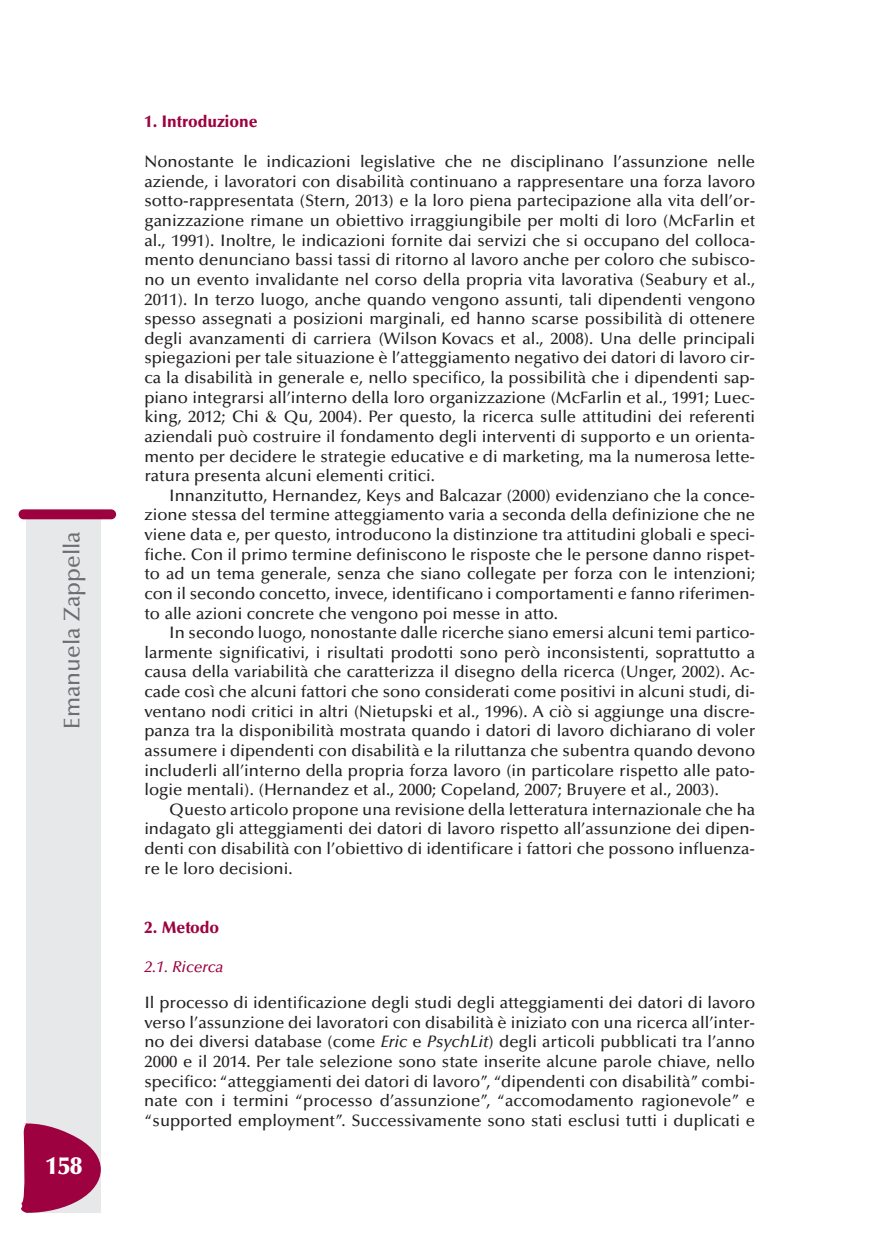
<style>
.page{position:relative;width:869px;height:1241px;background:#fff}
.page>*{position:absolute;margin:0;border:0;box-sizing:border-box;transform-origin:0 0}
.t1{font:900 24.5px "Optima";color:#fff}
.t2{font:500 22.75px "Optima";color:#6c6d70}
.t3{font:500 16.62px/19.6px "Optima";color:#231f20;text-align:justify}
.t4{font:900 16.62px "Optima";color:#9d0140;scale:.95 1}
.t5{font:italic 500 15.75px "Optima";color:#9d0140}
.s1{font-style:italic}
</style>
<div class="page">
<div style="left:27px;top:517px;width:74px;height:695px;background:#e7e8e9"></div>
<div style="left:19px;top:509px;width:97px;height:10px;background:#9d0140;border-radius:5px"></div>
<svg style="left:21px;top:1122px;width:80px;height:90px"></svg>
<h2 class="t2" style="left:63px;top:728px;width:199px;rotate:-90deg">Emanuela Zappella</h2>
<h1 class="t1" style="left:45px;top:1155px;width:38px">158</h1>
<p class="t4" style="left:144px;top:115px;width:120px">1. Introduzione</p>
<p class="t3" style="left:144px;top:153px;width:612px">Nonostante le indicazioni legislative che ne disciplinano l’assunzione nelle aziende, i lavoratori con disabilità continuano a rappresentare una forza lavoro sotto-rappresentata (Stern, 2013) e la loro piena partecipazione alla vita dell’or&shy;ganizzazione rimane un obiettivo irraggiungibile per molti di loro (McFarlin et al., 1991). Inoltre, le indicazioni fornite dai servizi che si occupano del colloca&shy;mento denunciano bassi tassi di ritorno al lavoro anche per coloro che subisco&shy;no un evento invalidante nel corso della propria vita lavorativa (Seabury et al., 2011). In terzo luogo, anche quando vengono assunti, tali dipendenti vengono spesso assegnati a posizioni marginali, ed hanno scarse possibilità di ottenere degli avanzamenti di carriera (Wilson Kovacs et al., 2008). Una delle principali spiegazioni per tale situazione è l’atteggiamento negativo dei datori di lavoro cir&shy;ca la disabilità in generale e, nello specifico, la possibilità che i dipendenti sap&shy;piano integrarsi all’interno della loro organizzazione (McFarlin et al., 1991; Luec&shy;king, 2012; Chi &amp; Qu, 2004). Per questo, la ricerca sulle attitudini dei referenti aziendali può costruire il fondamento degli interventi di supporto e un orienta&shy;mento per decidere le strategie educative e di marketing, ma la numerosa lette&shy;ratura presenta alcuni elementi critici.</p>
<p class="t3" style="left:144px;top:487px;width:612px;text-indent:25px">Innanzitutto, Hernandez, Keys and Balcazar (2000) evidenziano che la conce&shy;zione stessa del termine atteggiamento varia a seconda della definizione che ne viene data e, per questo, introducono la distinzione tra attitudini globali e speci&shy;fiche. Con il primo termine definiscono le risposte che le persone danno rispet&shy;to ad un tema generale, senza che siano collegate per forza con le intenzioni; con il secondo concetto, invece, identificano i comportamenti e fanno riferimen&shy;to alle azioni concrete che vengono poi messe in atto.</p>
<p class="t3" style="left:144px;top:624px;width:612px;text-indent:25px">In secondo luogo, nonostante dalle ricerche siano emersi alcuni temi partico&shy;larmente significativi, i risultati prodotti sono però inconsistenti, soprattutto a causa della variabilità che caratterizza il disegno della ricerca (Unger, 2002). Ac&shy;cade così che alcuni fattori che sono considerati come positivi in alcuni studi, di&shy;ventano nodi critici in altri (Nietupski et al., 1996). A ciò si aggiunge una discre&shy;panza tra la disponibilità mostrata quando i datori di lavoro dichiarano di voler assumere i dipendenti con disabilità e la riluttanza che subentra quando devono includerli all’interno della propria forza lavoro (in particolare rispetto alle pato&shy;logie mentali). (Hernandez et al., 2000; Copeland, 2007; Bruyere et al., 2003).</p>
<p class="t3" style="left:144px;top:801px;width:612px;text-indent:25px">Questo articolo propone una revisione della letteratura internazionale che ha indagato gli atteggiamenti dei datori di lavoro rispetto all’assunzione dei dipen&shy;denti con disabilità con l’obiettivo di identificare i fattori che possono influenza&shy;re le loro decisioni.</p>
<p class="t4" style="left:144px;top:920px;width:80px">2. Metodo</p>
<p class="t5" style="left:144px;top:960px;width:80px">2.1. Ricerca</p>
<p class="t3" style="left:144px;top:994px;width:612px">Il processo di identificazione degli studi degli atteggiamenti dei datori di lavoro verso l’assunzione dei lavoratori con disabilità è iniziato con una ricerca all’inter&shy;no dei diversi database (come <span class="s1">Eric</span> e <span class="s1">PsychLit</span>) degli articoli pubblicati tra l’anno 2000 e il 2014. Per tale selezione sono state inserite alcune parole chiave, nello specifico: “atteggiamenti dei datori di lavoro”, “dipendenti con disabilità” combi&shy;nate con i termini “processo d’assunzione”, “accomodamento ragionevole” e “supported employment”. Successivamente sono stati esclusi tutti i duplicati e</p>
</div>
